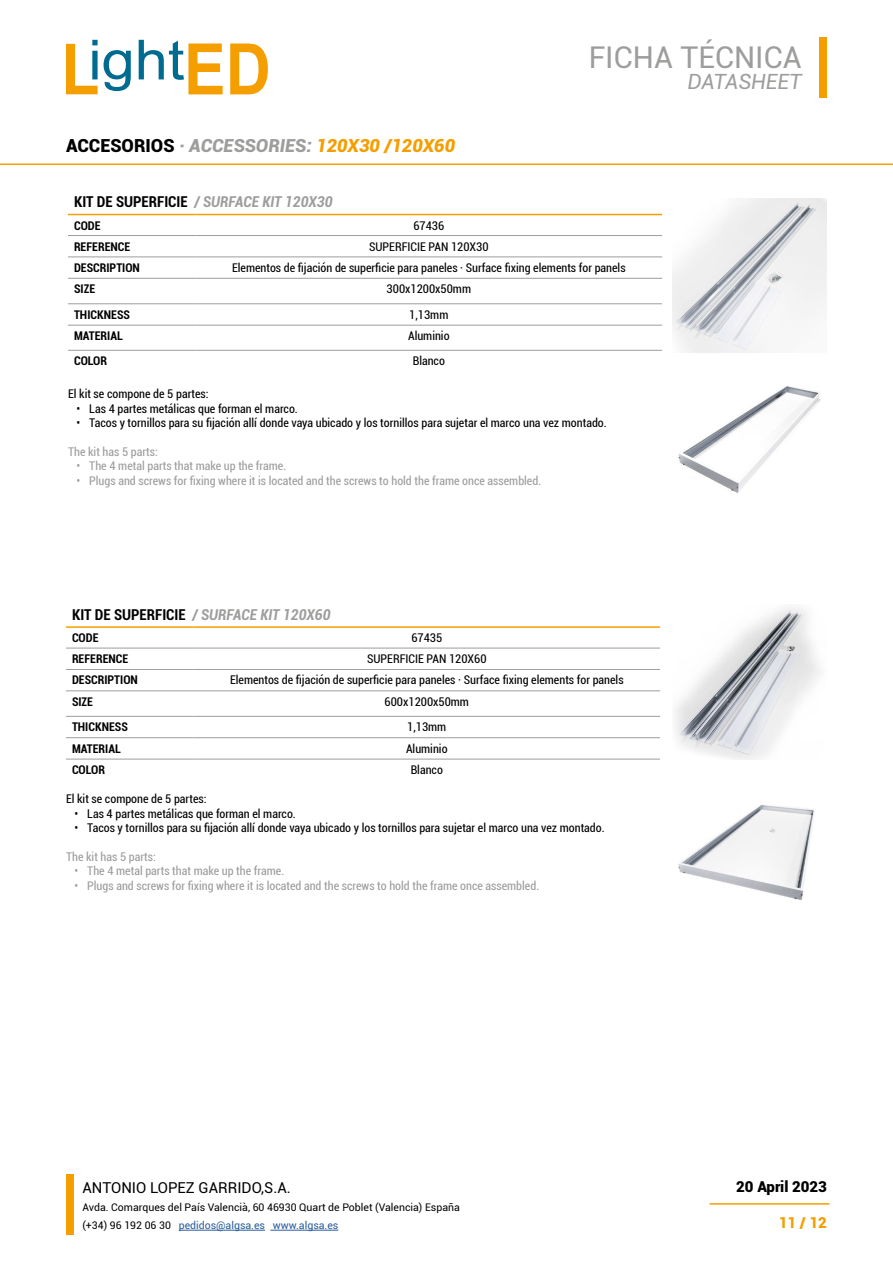
<style>
.page{position:relative;width:893px;height:1263px;background:#fff}
.page>*{position:absolute;margin:0;border:0;box-sizing:border-box;transform-origin:0 0}
.t1{font:30px "Roboto";color:#9d9d9c}
.t2{font:italic 21px "Roboto";color:#9d9d9c}
.t3{font:italic 900 18px "Roboto";color:#9d9d9c}
.t4{font:italic 700 condensed 15px "Roboto";color:#9d9d9c}
.t5{font:15px "Roboto";color:#000}
.t6{font:900 15px "Roboto";color:#000}
.t7{font:900 15px "Roboto";color:#f59e00}
.t8{font:condensed 12px "Roboto";color:#000}
.t9{font:condensed 12px "Roboto";color:#9d9d9c}
.t10{font:700 condensed 12px "Roboto";color:#000}
.t11{font:10.5px/18px "Roboto";color:#000}
.s1{font-style:normal;color:#000}
.s2{color:#f59e00}
.s3{color:#275b9b}
</style>
<div class="page">
<svg style="left:66px;top:40px;width:32px;height:54px"></svg>
<svg style="left:104px;top:50px;width:27px;height:41px"></svg>
<svg style="left:139px;top:40px;width:84px;height:54px"></svg>
<svg style="left:230px;top:44px;width:38px;height:50px"></svg>
<hr style="left:179px;top:1230px;width:86px;height:1px;background:#275b9b">
<hr style="left:270px;top:1230px;width:68px;height:1px;background:#275b9b">
<div style="left:819px;top:37px;width:8px;height:60px;background:#f59e00"></div>
<div style="left:66px;top:1175px;width:8px;height:60px;background:#f59e00"></div>
<hr style="left:710px;top:1203px;width:119px;height:2px;background:#f59e00">
<hr style="left:68px;top:214px;width:128px;height:1px;background:#f59e00">
<hr style="left:196px;top:214px;width:466px;height:1px;background:#f59e00">
<hr style="left:68px;top:235px;width:128px;height:1px;background:#9d9d9c">
<hr style="left:196px;top:235px;width:466px;height:1px;background:#9d9d9c">
<hr style="left:68px;top:257px;width:128px;height:1px;background:#9d9d9c">
<hr style="left:196px;top:257px;width:466px;height:1px;background:#9d9d9c">
<hr style="left:68px;top:278px;width:128px;height:1px;background:#9d9d9c">
<hr style="left:196px;top:278px;width:466px;height:1px;background:#9d9d9c">
<hr style="left:68px;top:303px;width:128px;height:1px;background:#9d9d9c">
<hr style="left:196px;top:303px;width:466px;height:1px;background:#9d9d9c">
<hr style="left:68px;top:325px;width:128px;height:1px;background:#9d9d9c">
<hr style="left:196px;top:325px;width:466px;height:1px;background:#9d9d9c">
<hr style="left:68px;top:350px;width:128px;height:1px;background:#9d9d9c">
<hr style="left:196px;top:350px;width:466px;height:1px;background:#9d9d9c">
<hr style="left:66px;top:626px;width:128px;height:2px;background:#f59e00">
<hr style="left:194px;top:626px;width:466px;height:2px;background:#f59e00">
<hr style="left:66px;top:648px;width:128px;height:1px;background:#9d9d9c">
<hr style="left:194px;top:648px;width:466px;height:1px;background:#9d9d9c">
<hr style="left:66px;top:669px;width:128px;height:1px;background:#9d9d9c">
<hr style="left:194px;top:669px;width:466px;height:1px;background:#9d9d9c">
<hr style="left:66px;top:690px;width:128px;height:1px;background:#9d9d9c">
<hr style="left:194px;top:690px;width:466px;height:1px;background:#9d9d9c">
<hr style="left:66px;top:716px;width:128px;height:1px;background:#9d9d9c">
<hr style="left:194px;top:716px;width:466px;height:1px;background:#9d9d9c">
<hr style="left:66px;top:737px;width:128px;height:1px;background:#9d9d9c">
<hr style="left:194px;top:737px;width:466px;height:1px;background:#9d9d9c">
<hr style="left:66px;top:759px;width:128px;height:1px;background:#9d9d9c">
<hr style="left:194px;top:759px;width:466px;height:1px;background:#9d9d9c">
<img style="left:672px;top:198px;width:155px;height:155px">
<img style="left:675px;top:607px;width:146px;height:152px">
<img style="left:678px;top:386px;width:143px;height:107px">
<img style="left:678px;top:805px;width:136px;height:95px">
<hr style="left:0;top:164px;width:893px;height:1px;background:#f59e00">
<h3 class="t3" style="left:66px;top:133px;width:391px"><span class="s1">ACCESORIOS</span> · ACCESSORIES: <span class="s2">120X30 /120X60</span></h3>
<h1 class="t1" style="left:589px;top:36px;width:214px">FICHA TÉCNICA</h1>
<h2 class="t2" style="left:687px;top:67px;width:116px">DATASHEET</h2>
<p class="t4" style="left:74px;top:191px;width:260px"><span class="s1">KIT DE SUPERFICIE</span> / SURFACE KIT 120X30</p>
<p class="t10" style="left:74px;top:217px;width:28px">CODE</p>
<p class="t8" style="left:413px;top:217px;width:32px">67436</p>
<p class="t10" style="left:74px;top:238px;width:58px">REFERENCE</p>
<p class="t8" style="left:369px;top:238px;width:121px">SUPERFICIE PAN 120X30</p>
<p class="t10" style="left:74px;top:259px;width:67px">DESCRIPTION</p>
<p class="t8" style="left:232px;top:259px;width:395px">Elementos de fijación de superficie para paneles · Surface fixing elements for panels</p>
<p class="t10" style="left:74px;top:281px;width:23px">SIZE</p>
<p class="t8" style="left:387px;top:281px;width:86px">300x1200x50mm</p>
<p class="t10" style="left:74px;top:306px;width:57px">THICKNESS</p>
<p class="t8" style="left:409px;top:306px;width:41px">1,13mm</p>
<p class="t10" style="left:74px;top:327px;width:50px">MATERIAL</p>
<p class="t8" style="left:408px;top:328px;width:43px">Aluminio</p>
<p class="t10" style="left:74px;top:353px;width:35px">COLOR</p>
<p class="t8" style="left:413px;top:353px;width:34px">Blanco</p>
<p class="t8" style="left:68px;top:386px;width:142px">El kit se compone de 5 partes:</p>
<p class="t8" style="left:77px;top:400px;width:223px">• Las 4 partes metálicas que forman el marco.</p>
<p class="t8" style="left:77px;top:414px;width:532px">• Tacos y tornillos para su fijación allí donde vaya ubicado y los tornillos para sujetar el marco una vez montado.</p>
<p class="t9" style="left:68px;top:443px;width:91px">The kit has 5 parts:</p>
<p class="t9" style="left:77px;top:458px;width:211px">• The 4 metal parts that make up the frame.</p>
<p class="t9" style="left:77px;top:472px;width:466px">• Plugs and screws for fixing where it is located and the screws to hold the frame once assembled.</p>
<p class="t4" style="left:72px;top:604px;width:260px"><span class="s1">KIT DE SUPERFICIE</span> / SURFACE KIT 120X60</p>
<p class="t10" style="left:72px;top:629px;width:28px">CODE</p>
<p class="t8" style="left:411px;top:629px;width:32px">67435</p>
<p class="t10" style="left:72px;top:650px;width:58px">REFERENCE</p>
<p class="t8" style="left:367px;top:650px;width:121px">SUPERFICIE PAN 120X60</p>
<p class="t10" style="left:72px;top:672px;width:67px">DESCRIPTION</p>
<p class="t8" style="left:230px;top:672px;width:395px">Elementos de fijación de superficie para paneles · Surface fixing elements for panels</p>
<p class="t10" style="left:72px;top:693px;width:23px">SIZE</p>
<p class="t8" style="left:385px;top:693px;width:86px">600x1200x50mm</p>
<p class="t10" style="left:72px;top:719px;width:57px">THICKNESS</p>
<p class="t8" style="left:407px;top:719px;width:41px">1,13mm</p>
<p class="t10" style="left:72px;top:740px;width:50px">MATERIAL</p>
<p class="t8" style="left:406px;top:740px;width:43px">Aluminio</p>
<p class="t10" style="left:72px;top:761px;width:35px">COLOR</p>
<p class="t8" style="left:411px;top:761px;width:34px">Blanco</p>
<p class="t8" style="left:66px;top:791px;width:142px">El kit se compone de 5 partes:</p>
<p class="t8" style="left:75px;top:805px;width:223px">• Las 4 partes metálicas que forman el marco.</p>
<p class="t8" style="left:75px;top:819px;width:532px">• Tacos y tornillos para su fijación allí donde vaya ubicado y los tornillos para sujetar el marco una vez montado.</p>
<p class="t9" style="left:66px;top:848px;width:91px">The kit has 5 parts:</p>
<p class="t9" style="left:75px;top:863px;width:211px">• The 4 metal parts that make up the frame.</p>
<p class="t9" style="left:75px;top:877px;width:466px">• Plugs and screws for fixing where it is located and the screws to hold the frame once assembled.</p>
<p class="t5" style="left:82px;top:1177px;width:210px">ANTONIO LOPEZ GARRIDO,S.A.</p>
<p class="t11" style="left:82px;top:1198px;width:379px">Avda. Comarques del País Valencià, 60 46930 Quart de Poblet (Valencia) España (+34) 96 192 06 30 <span class="s3">pedidos@algsa.es www.algsa.es</span></p>
<p class="t6" style="left:736px;top:1176px;width:92px">20 April 2023</p>
<p class="t7" style="left:779px;top:1212px;width:50px">11 / 12</p>
</div>
